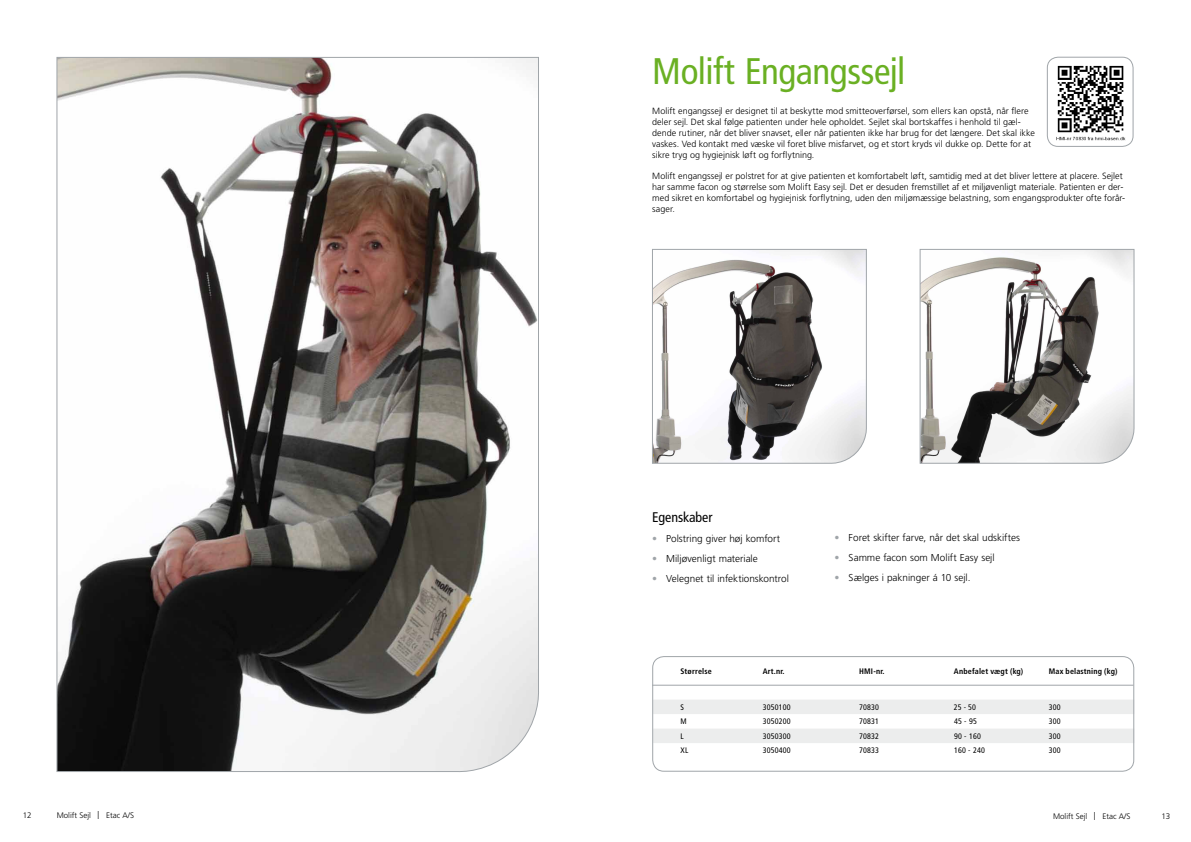
<style>
.page{position:relative;width:1191px;height:842px;background:#fff}
.page>*{position:absolute;margin:0;border:0;box-sizing:border-box;transform-origin:0 0}
.t1{font:condensed 37px "Frutiger LT Std";letter-spacing:-.01em;color:#6ab023}
.t2{font:condensed 14px "Frutiger";letter-spacing:-.005em;color:#000}
.t3{font:300 10px "Frutiger LT Std";color:#000}
.t4{font:300 9px/10.8px "Frutiger LT Std";letter-spacing:.005em;color:#000}
.t5{font:condensed 8px "Frutiger LT Std";letter-spacing:.02em;color:#000}
.t6{font:700 condensed 8px "Frutiger LT Std";letter-spacing:.02em;color:#000}
.t7{font:300 8px "Frutiger LT Std";color:#000}
.s1{color:#a0a5a9}
</style>
<div class="page">
<svg style="left:56px;top:57px;width:483px;height:715px"></svg>
<hr style="left:652px;top:685px;width:481px;height:1px;background:#a0a5a9">
<svg style="left:654px;top:700px;width:478px;height:43px"></svg>
<div style="left:652px;top:656px;width:482px;height:115px;border:1px solid #a0a5a9;border-radius:11px"></div>
<svg style="left:652px;top:249px;width:215px;height:215px"></svg>
<svg style="left:919px;top:249px;width:216px;height:215px"></svg>
<img style="left:1049px;top:58px;width:83px;height:83px">
<div style="left:1046px;top:57px;width:87px;height:90px;border:1px solid #a0a5a9;border-radius:11px"></div>
<h1 class="t1" style="left:652px;top:50px;width:255px">Molift Engangssejl</h1>
<p class="t4" style="left:652px;top:106px;width:384px">Molift engangssejl er designet til at beskytte mod smitteoverførsel, som ellers kan opstå, når flere deler sejl. Det skal følge patienten under hele opholdet. Sejlet skal bortskaffes i henhold til gæl&shy;dende rutiner, når det bliver snavset, eller når patienten ikke har brug for det længere. Det skal ikke vaskes. Ved kontakt med væske vil foret blive misfarvet, og et stort kryds vil dukke op. Dette for at sikre tryg og hygiejnisk løft og forflytning.</p>
<p class="t4" style="left:652px;top:171px;width:474px">Molift engangssejl er polstret for at give patienten et komfortabelt løft, samtidig med at det bliver lettere at placere. Sejlet har samme facon og størrelse som Molift Easy sejl. Det er desuden fremstillet af et miljøvenligt materiale. Patienten er der&shy;med sikret en komfortabel og hygiejnisk forflytning, uden den miljømæssige belastning, som engangsprodukter ofte forår&shy;sager.</p>
<h2 class="t2" style="left:652px;top:509px;width:62px">Egenskaber</h2>
<p class="t3" style="left:652px;top:533px;width:129px"><span class="s1">•</span> Polstring giver høj komfort</p>
<p class="t3" style="left:652px;top:553px;width:107px"><span class="s1">•</span> Miljøvenligt materiale</p>
<p class="t3" style="left:652px;top:573px;width:138px"><span class="s1">•</span> Velegnet til infektionskontrol</p>
<p class="t3" style="left:834px;top:532px;width:187px"><span class="s1">•</span> Foret skifter farve, når det skal udskiftes</p>
<p class="t3" style="left:834px;top:552px;width:161px"><span class="s1">•</span> Samme facon som Molift Easy sejl</p>
<p class="t3" style="left:834px;top:571px;width:137px"><span class="s1">•</span> Sælges i pakninger á 10 sejl.</p>
<p class="t6" style="left:680px;top:667px;width:33px">Størrelse</p>
<p class="t6" style="left:763px;top:667px;width:23px">Art.nr.</p>
<p class="t6" style="left:859px;top:667px;width:27px">HMI-nr.</p>
<p class="t6" style="left:954px;top:667px;width:71px">Anbefalet vægt (kg)</p>
<p class="t6" style="left:1048px;top:667px;width:70px">Max belastning (kg)</p>
<p class="t5" style="left:680px;top:702px;width:5px">S</p>
<p class="t5" style="left:763px;top:702px;width:29px">3050100</p>
<p class="t5" style="left:859px;top:702px;width:21px">70830</p>
<p class="t5" style="left:954px;top:702px;width:24px">25 - 50</p>
<p class="t5" style="left:1048px;top:702px;width:13px">300</p>
<p class="t5" style="left:680px;top:717px;width:8px">M</p>
<p class="t5" style="left:763px;top:717px;width:29px">3050200</p>
<p class="t5" style="left:859px;top:717px;width:21px">70831</p>
<p class="t5" style="left:954px;top:717px;width:24px">45 - 95</p>
<p class="t5" style="left:1048px;top:717px;width:13px">300</p>
<p class="t5" style="left:680px;top:731px;width:5px">L</p>
<p class="t5" style="left:763px;top:731px;width:29px">3050300</p>
<p class="t5" style="left:859px;top:731px;width:21px">70832</p>
<p class="t5" style="left:954px;top:731px;width:28px">90 - 160</p>
<p class="t5" style="left:1048px;top:731px;width:13px">300</p>
<p class="t5" style="left:680px;top:746px;width:9px">XL</p>
<p class="t5" style="left:763px;top:746px;width:29px">3050400</p>
<p class="t5" style="left:859px;top:746px;width:21px">70833</p>
<p class="t5" style="left:954px;top:746px;width:32px">160 - 240</p>
<p class="t5" style="left:1048px;top:746px;width:13px">300</p>
<p class="t7" style="left:23px;top:811px;width:10px">12</p>
<p class="t7" style="left:57px;top:811px;width:79px">Molift Sejl | Etac A/S</p>
<p class="t7" style="left:1053px;top:812px;width:79px">Molift Sejl | Etac A/S</p>
<p class="t7" style="left:1161px;top:812px;width:10px">13</p>
</div>
